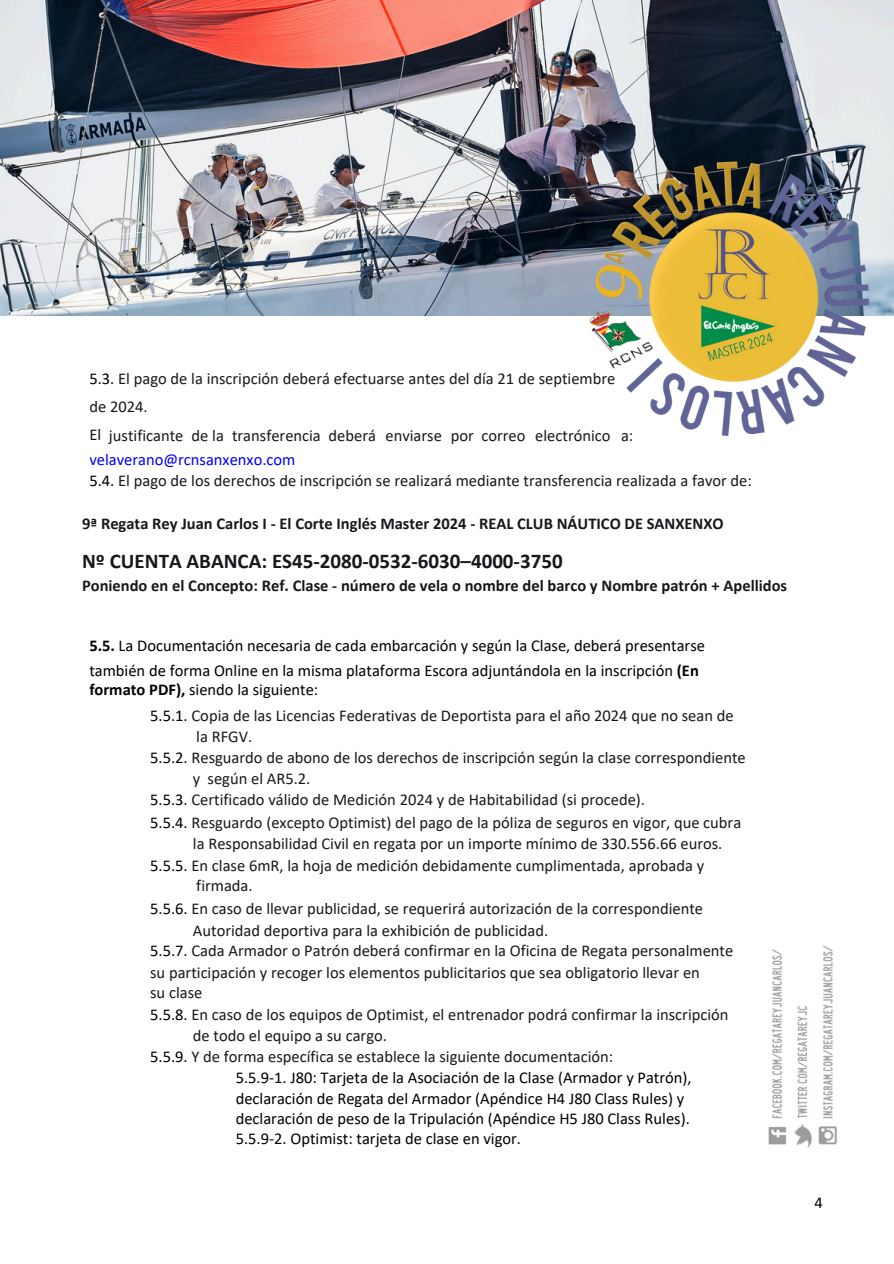
<style>
.page{position:relative;width:894px;height:1264px;background:#fff}
.page>*{position:absolute;margin:0;border:0;box-sizing:border-box;transform-origin:0 0}
.t1{font:700 21px "Calibri";color:#1a171c}
.t2{font:16.5px/28.2px "Calibri";color:#1a171c}
.t3{font:16.5px/20.7px "Calibri";color:#000}
.t4{font:700 16.5px "Calibri";color:#1a171c}
.t5{font:16.5px "Calibri";color:#00f}
.s1{color:#000}
.s2{font-weight:700}
</style>
<div class="page">
<img style="left:0;top:0;width:893px;height:315px">
<img style="left:768px;top:945px;width:69px;height:203px">
<img style="left:487px;top:125px;width:406px;height:312px">
<p class="t2" style="left:89px;top:366px;width:527px"><span class="s1">5.3.</span> El pago de la inscripción deberá efectuarse antes del día 21 de septiembre</p>
<p class="t2" style="left:89px;top:394px;width:60px">de 2024.<br>El</p>
<p class="t2" style="left:109px;top:423px;width:76px">justificante</p>
<p class="t2" style="left:191px;top:423px;width:34px">de la</p>
<p class="t2" style="left:232px;top:423px;width:90px">transferencia</p>
<p class="t2" style="left:328px;top:423px;width:49px">deberá</p>
<p class="t2" style="left:385px;top:423px;width:58px">enviarse</p>
<p class="t2" style="left:450px;top:423px;width:25px">por</p>
<p class="t2" style="left:481px;top:423px;width:46px">correo</p>
<p class="t2" style="left:535px;top:423px;width:77px">electrónico</p>
<p class="t2" style="left:621px;top:423px;width:14px">a:</p>
<p class="t5" style="left:89px;top:452px;width:207px">velaverano@rcnsanxenxo.com</p>
<p class="t2" style="left:89px;top:468px;width:664px"><span class="s1">5.4.</span> El pago de los derechos de inscripción se realizará mediante transferencia realizada a favor de:</p>
<p class="t4" style="left:82px;top:516px;width:643px">9ª Regata Rey Juan Carlos I - El Corte Inglés Master 2024 - REAL CLUB NÁUTICO DE SANXENXO</p>
<p class="t1" style="left:82px;top:552px;width:482px">Nº CUENTA ABANCA: ES45-2080-0532-6030–4000-3750</p>
<p class="t4" style="left:82px;top:578px;width:706px">Poniendo en el Concepto: Ref. Clase - número de vela o nombre del barco y Nombre patrón + Apellidos</p>
<h1 class="t3" style="left:89px;top:636px;width:617px"><span class="s2">5.5.</span> La Documentación necesaria de cada embarcación y según la Clase, deberá presentarse</h1>
<p class="t3" style="left:89px;top:661px;width:610px">también de forma Online en la misma plataforma Escora adjuntándola en la inscripción <span class="s2">(En</span></p>
<p class="t3" style="left:89px;top:680px;width:230px"><span class="s2">formato PDF),</span> siendo la siguiente:</p>
<p class="t2" style="left:150px;top:703px;width:585px"><span class="s1">5.5.1.</span> Copia de las Licencias Federativas de Deportista para el año 2024 que no sean de</p>
<p class="t2" style="left:196px;top:723px;width:57px">la RFGV.</p>
<p class="t2" style="left:150px;top:744px;width:597px"><span class="s1">5.5.2.</span> Resguardo de abono de los derechos de inscripción según la clase correspondiente</p>
<p class="t2" style="left:193px;top:765px;width:119px">y según el AR5.2.</p>
<p class="t2" style="left:150px;top:787px;width:496px"><span class="s1">5.5.3.</span> Certificado válido de Medición 2024 y de Habitabilidad (si procede).</p>
<p class="t2" style="left:150px;top:809px;width:592px"><span class="s1">5.5.4.</span> Resguardo (excepto Optimist) del pago de la póliza de seguros en vigor, que cubra</p>
<p class="t2" style="left:193px;top:830px;width:531px">la Responsabilidad Civil en regata por un importe mínimo de 330.556.66 euros.</p>
<p class="t2" style="left:150px;top:852px;width:555px"><span class="s1">5.5.5.</span> En clase 6mR, la hoja de medición debidamente cumplimentada, aprobada y</p>
<p class="t2" style="left:196px;top:872px;width:58px">firmada.</p>
<p class="t2" style="left:150px;top:895px;width:554px"><span class="s1">5.5.6.</span> En caso de llevar publicidad, se requerirá autorización de la correspondiente</p>
<p class="t2" style="left:193px;top:917px;width:357px">Autoridad deportiva para la exhibición de publicidad.</p>
<p class="t2" style="left:150px;top:937px;width:584px"><span class="s1">5.5.7.</span> Cada Armador o Patrón deberá confirmar en la Oficina de Regata personalmente</p>
<p class="t2" style="left:150px;top:959px;width:551px">su participación y recoger los elementos publicitarios que sea obligatorio llevar en</p>
<p class="t2" style="left:150px;top:979px;width:54px">su clase</p>
<p class="t2" style="left:150px;top:1001px;width:579px"><span class="s1">5.5.8.</span> En caso de los equipos de Optimist, el entrenador podrá confirmar la inscripción</p>
<p class="t2" style="left:193px;top:1022px;width:195px">de todo el equipo a su cargo.</p>
<p class="t2" style="left:150px;top:1044px;width:464px"><span class="s1">5.5.9.</span> Y de forma específica se establece la siguiente documentación:</p>
<p class="t3" style="left:236px;top:1068px;width:457px">5.5.9-1. J80: Tarjeta de la Asociación de la Clase (Armador y Patrón),</p>
<p class="t3" style="left:236px;top:1089px;width:450px">declaración de Regata del Armador (Apéndice H4 J80 Class Rules) y</p>
<p class="t3" style="left:236px;top:1109px;width:455px">declaración de peso de la Tripulación (Apéndice H5 J80 Class Rules).<br>5.5.9-2. Optimist: tarjeta de clase en vigor.</p>
<p class="t3" style="left:814px;top:1193px;width:10px">4</p>
</div>
